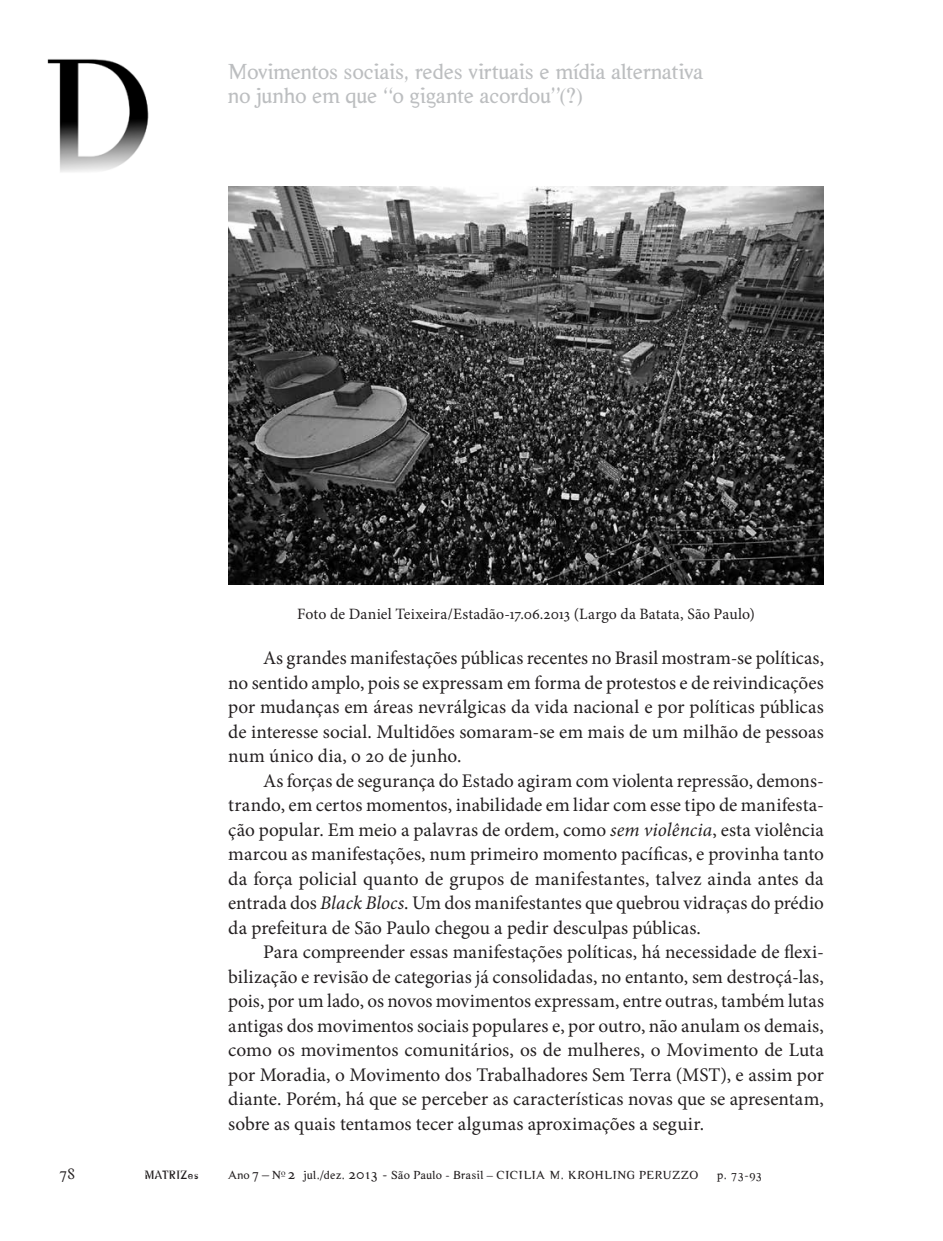
<style>
.page{position:relative;width:943px;height:1241px;background:#fff}
.page>*{position:absolute;margin:0;border:0;box-sizing:border-box;transform-origin:0 0}
.t1{font:22.75px/24.5px "Hard Times";color:#bcbec0}
.t2{font:19.25px/24.5px "Minion Pro";letter-spacing:.005em;color:#231f20;text-align:justify}
.t3{font:15.75px "Minion Pro";letter-spacing:.005em;color:#231f20}
.t4{font:15.75px "Hard Times";color:#231f20}
.t5{font:12.25px "Hard Times";letter-spacing:.04em;color:#231f20}
.t6{font:10.5px "Linotype Futoni";letter-spacing:.05em;color:#231f20}
.s1{font-style:italic}
.s2{font-size:14px}
</style>
<div class="page">
<img style="left:228px;top:186px;width:595px;height:398px">
<img style="left:47px;top:59px;width:102px;height:113px">
<p class="t1" style="left:228px;top:58px;width:476px">Movimentos sociais, redes virtuais e mídia alternativa no junho em que “o gigante acordou”(?)</p>
<p class="t3" style="left:297px;top:603px;width:459px">Foto de Daniel Teixeira/Estadão-17.06.2013 (Largo da Batata, São Paulo)</p>
<p class="t2" style="left:228px;top:645px;width:597px;text-indent:35px">As grandes manifestações públicas recentes no Brasil mostram-se políticas, no sentido amplo, pois se expressam em forma de protestos e de reivindicações por mudanças em áreas nevrálgicas da vida nacional e por políticas públicas de interesse social. Multidões somaram-se em mais de um milhão de pessoas num único dia, o 20 de junho.</p>
<p class="t2" style="left:228px;top:768px;width:597px;text-indent:35px">As forças de segurança do Estado agiram com violenta repressão, demons&shy;trando, em certos momentos, inabilidade em lidar com esse tipo de manifesta&shy;ção popular. Em meio a palavras de ordem, como <span class="s1">sem violência</span>, esta violência marcou as manifestações, num primeiro momento pacíficas, e provinha tanto da força policial quanto de grupos de manifestantes, talvez ainda antes da entrada dos <span class="s1">Black Blocs</span>. Um dos manifestantes que quebrou vidraças do prédio da prefeitura de São Paulo chegou a pedir desculpas públicas.</p>
<p class="t2" style="left:228px;top:939px;width:597px;text-indent:35px">Para compreender essas manifestações políticas, há necessidade de flexi&shy;bilização e revisão de categorias já consolidadas, no entanto, sem destroçá-las, pois, por um lado, os novos movimentos expressam, entre outras, também lutas antigas dos movimentos sociais populares e, por outro, não anulam os demais, como os movimentos comunitários, os de mulheres, o Movimento de Luta por Moradia, o Movimento dos Trabalhadores Sem Terra (MST), e assim por diante. Porém, há que se perceber as características novas que se apresentam, sobre as quais tentamos tecer algumas aproximações a seguir.</p>
<p class="t4" style="left:60px;top:1163px;width:17px">78</p>
<p class="t6" style="left:145px;top:1167px;width:55px">MATRIZES</p>
<p class="t5" style="left:228px;top:1166px;width:471px">Ano <span class="s2">7 –</span> n<span class="s2">º 2</span> jul./dez. <span class="s2">2013 -</span> São Paulo - Brasil – Cicilia M. Krohling Peruzzo</p>
<p class="t5" style="left:717px;top:1166px;width:46px">p. 73-93</p>
</div>
